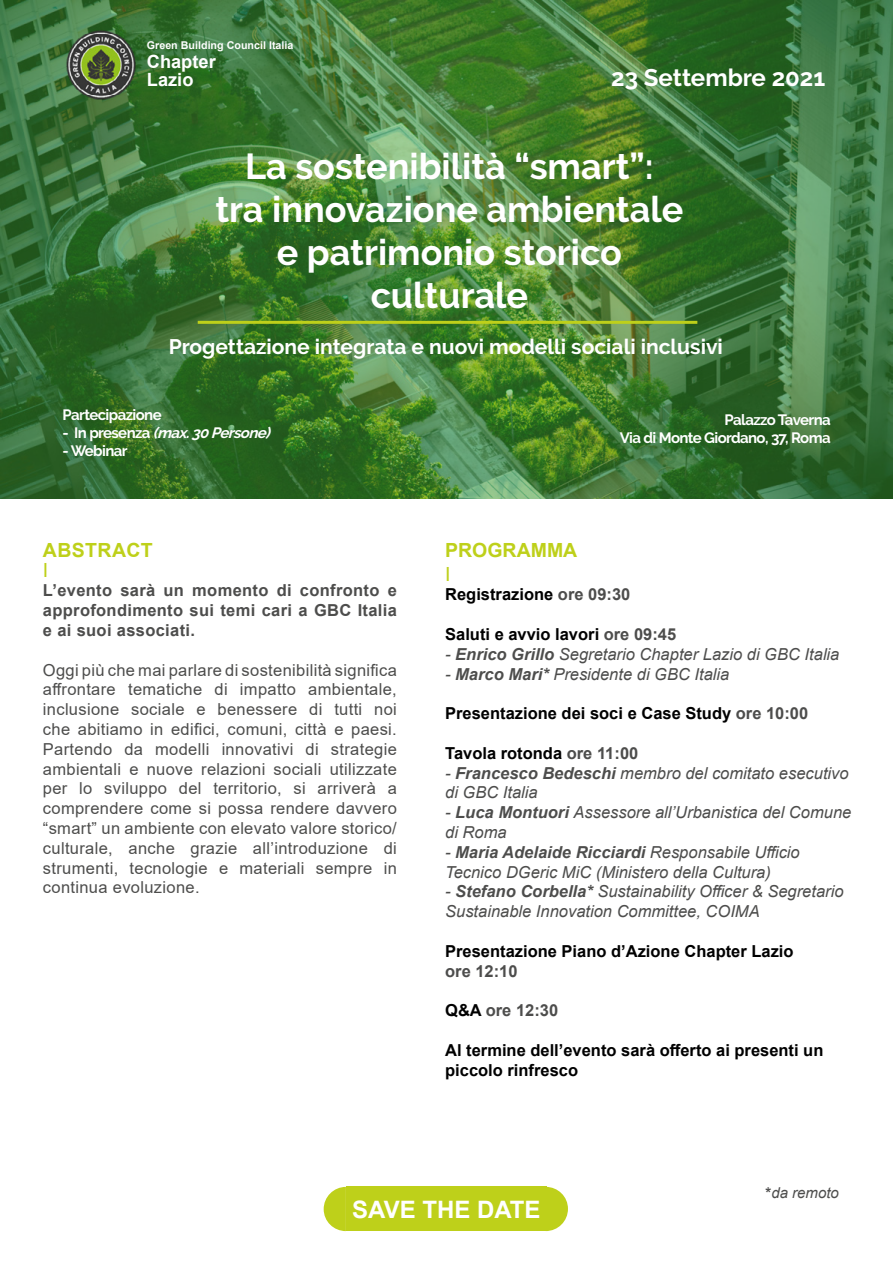
<style>
.page{position:relative;width:893px;height:1263px;background:#fff}
.page>*{position:absolute;margin:0;border:0;box-sizing:border-box;transform-origin:0 0}
.t1{font:700 36px/43.2px "Raleway";color:#fff;text-align:center}
.t2{font:700 24px "Raleway";color:#fff}
.t3{font:700 24px "Arial";color:#fff}
.t4{font:700 21px "Raleway";color:#fff}
.t5{font:700 19.5px "Arial";color:#bed01a}
.t6{font:700 19.5px "Arial";letter-spacing:.02em;color:#bed01a}
.t7{font:19.5px "Arial";color:#bed01a}
.t8{font:700 18.3px/18.3px "Arial";color:#fff}
.t9{font:16.5px/19.8px "Arial";letter-spacing:.02em;color:#4d4d4c;text-align:justify}
.t10{font:italic 16.5px/19.8px "Arial";color:#4d4d4c}
.t11{font:700 16.5px/19.8px "Arial";color:#000}
.t12{font:700 16.5px/19.8px "Arial";letter-spacing:.02em;color:#4d4d4c;text-align:justify}
.t13{font:700 15px/18px "Raleway";letter-spacing:-.04em;color:#fff;text-align:right}
.t14{font:italic 700 15px "Raleway";color:#fff}
.t15{font:italic 15px "Arial";color:#4d4d4c}
.t16{font:700 10.8px "Arial";color:#fff}
.s1{font-style:normal}
.s2{color:#4d4d4c}
.s3{font-weight:700}
.s4{color:#000}
.s5{font-weight:700;font-style:normal}
</style>
<div class="page">
<svg style="left:324px;top:1187px;width:22px;height:44px"></svg>
<svg style="left:546px;top:1187px;width:22px;height:44px"></svg>
<div style="left:346px;top:1187px;width:200px;height:44px;background:#bed01a"></div>
<svg style="left:0;top:0;width:893px;height:498px;background:#3f7836"></svg>
<img style="left:63px;top:25px;width:81px;height:78px">
<hr style="left:198px;top:321px;width:499px;height:3px;background:#bed01a">
<p class="t16" style="left:147px;top:37px;width:148px">Green Building Council Italia</p>
<p class="t8" style="left:147px;top:53px;width:70px">Chapter<br>Lazio</p>
<h2 class="t2" style="left:611px;top:64px;width:216px">23 Settembre 2021</h2>
<h1 class="t1" style="left:215px;top:145px;width:470px">La sostenibilità “smart”:<br>tra innovazione ambientale e patrimonio storico culturale</h1>
<p class="t4" style="left:169px;top:335px;width:556px">Progettazione integrata e nuovi modelli sociali inclusivi</p>
<p class="t13" style="left:63px;top:405px;width:101px">Partecipazione</p>
<p class="t14" style="left:63px;top:424px;width:213px"><span class="s1">- I n p r e s e n z a</span> (max.30Persone)</p>
<p class="t13" style="left:63px;top:441px;width:67px">- Webinar</p>
<p class="t6" style="left:43px;top:536px;width:111px">ABSTRACT</p>
<p class="t7" style="left:43px;top:556px;width:7px">I</p>
<p class="t12" style="left:43px;top:581px;width:356px">L’evento sarà un momento di confronto e approfondimento sui temi cari a GBC Italia e ai suoi associati.</p>
<p class="t9" style="left:43px;top:660px;width:355px">Oggi più che mai parlare di sostenibilità significa affrontare tematiche di impatto ambientale, inclusione sociale e benessere di tutti noi che abitiamo in edifici, comuni, città e paesi.<br>Partendo da modelli innovativi di strategie ambientali e nuove relazioni sociali utilizzate per lo sviluppo del territorio, si arriverà a comprendere come si possa rendere davvero “smart” un ambiente con elevato valore storico/ culturale, anche grazie all’introduzione di strumenti, tecnologie e materiali sempre in continua evoluzione.</p>
<p class="t13" style="left:620px;top:411px;width:213px">Palazzo Taverna<br>Via di Monte Giordano, 37, Roma</p>
<p class="t5" style="left:445px;top:536px;width:134px">PROGRAMMA</p>
<p class="t7" style="left:445px;top:560px;width:7px">I</p>
<p class="t11" style="left:445px;top:585px;width:187px">Registrazione <span class="s2">ore 09:30</span></p>
<p class="t11" style="left:445px;top:624px;width:233px">Saluti e avvio lavori <span class="s2">ore 09:45</span></p>
<p class="t10" style="left:445px;top:644px;width:396px">- <span class="s3">Enrico Grillo</span> Segretario Chapter Lazio di GBC Italia</p>
<p class="t10" style="left:445px;top:664px;width:286px">- <span class="s3">Marco Mari*</span> Presidente di GBC Italia</p>
<p class="t11" style="left:445px;top:704px;width:365px">Presentazione dei soci e Case Study <span class="s2">ore 10:00</span></p>
<p class="t11" style="left:445px;top:743px;width:195px">Tavola rotonda <span class="s2">ore 11:00</span></p>
<p class="t10" style="left:445px;top:763px;width:405px">- <span class="s3">Francesco Bedeschi</span> membro del comitato esecutivo di GBC Italia</p>
<p class="t10" style="left:445px;top:803px;width:408px">- <span class="s3">Luca Montuori</span> Assessore all’Urbanistica del Comune di Roma</p>
<p class="t10" style="left:445px;top:842px;width:356px">- <span class="s3">Maria Adelaide Ricciardi</span> Responsabile Ufficio<br>Tecnico DGeric MiC (Ministero della Cultura)</p>
<p class="t10" style="left:445px;top:882px;width:400px">- <span class="s3">Stefano Corbella*</span> Sustainability Officer &amp; Segretario<br>Sustainable Innovation Committee, COIMA</p>
<p class="t11" style="left:445px;top:941px;width:350px">Presentazione Piano d’Azione Chapter Lazio</p>
<p class="t12" style="left:445px;top:961px;width:74px">ore 12:10</p>
<p class="t12" style="left:445px;top:1001px;width:115px"><span class="s4">Q&amp;A</span> ore 12:30</p>
<p class="t11" style="left:445px;top:1040px;width:380px">Al termine dell’evento sarà offerto ai presenti un piccolo rinfresco</p>
<p class="t15" style="left:766px;top:1183px;width:75px"><span class="s5">*</span>da remoto</p>
<h2 class="t3" style="left:352px;top:1192px;width:190px">SAVE THE DATE</h2>
</div>
